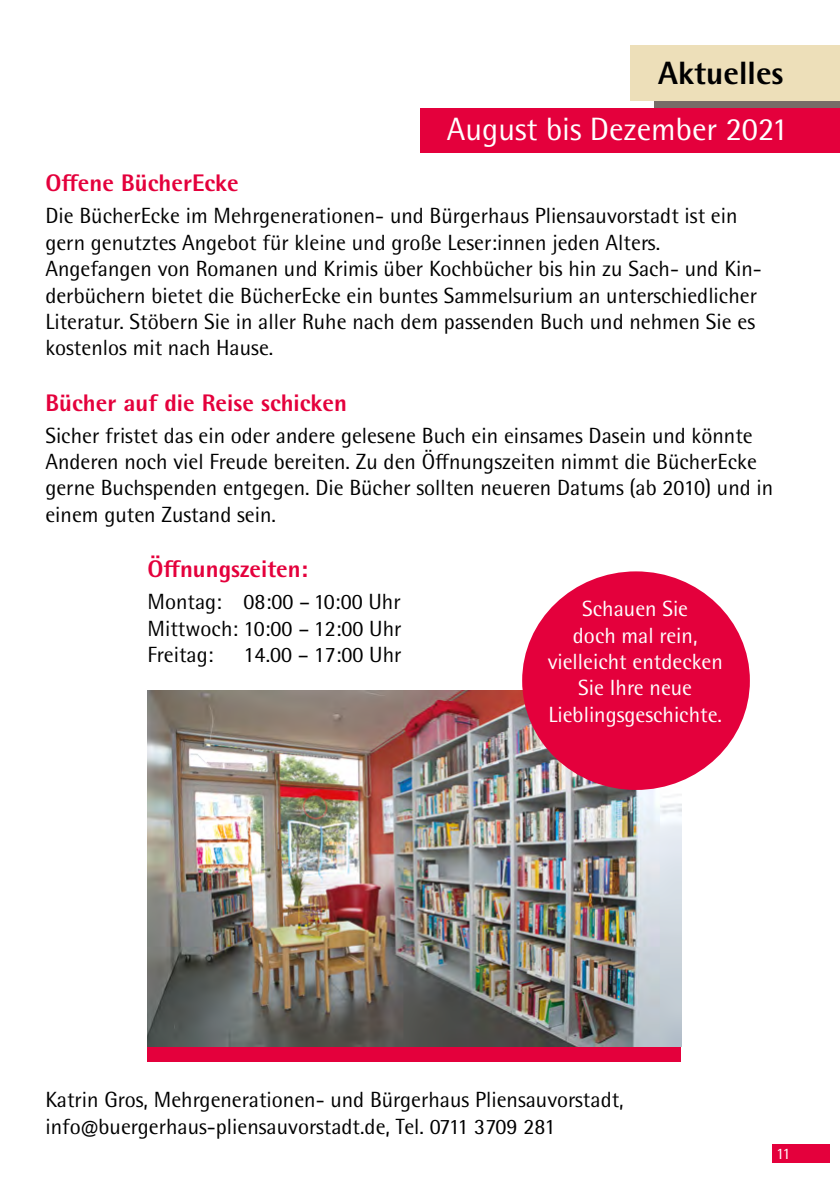
<style>
.page{position:relative;width:840px;height:1191px;background:#fff}
.page>*{position:absolute;margin:0;border:0;box-sizing:border-box;transform-origin:0 0}
.t1{font:32.4px "Rotis Semi Sans Std";color:#fff}
.t2{font:800 32.4px "Rotis Semi Sans Std";color:#000}
.body_1{font:800 24px "Rotis Semi Sans Std";color:#e4003c}
.body_1-2{font:22px/26.4px "Rotis Semi Sans Std";color:#000}
.t3{font:22px/26.4px "Rotis Semi Sans Std";color:#fff;text-align:center}
.t4{font:16px "Rotis Semi Sans Std";color:#fff}
</style>
<div class="page">
<div style="left:771px;top:1143px;width:57px;height:19px;background:#e4003c"></div>
<div style="left:654px;top:101px;width:185px;height:7px;background:#776c67"></div>
<div style="left:630px;top:45px;width:209px;height:56px;background:#eddfb9"></div>
<div style="left:147px;top:690px;width:533px;height:372px;background:#e4003c"></div>
<img style="left:147px;top:690px;width:533px;height:356px">
<div style="left:522px;top:571px;width:227px;height:219px;background:#e4003c;border-radius:50%"></div>
<div style="left:420px;top:108px;width:419px;height:44px;background:#e4003c"></div>
<h1 class="t2" style="left:657px;top:52px;width:127px">Aktuelles</h1>
<h1 class="t1" style="left:446px;top:110px;width:342px">August bis Dezember 2021</h1>
<p class="body_1" style="left:45px;top:168px;width:195px">Offene BücherEcke</p>
<p class="body_1-2" style="left:45px;top:203px;width:717px">Die BücherEcke im Mehrgenerationen- und Bürgerhaus Pliensauvorstadt ist ein gern genutztes Angebot für kleine und große Leser:innen jeden Alters.<br>Angefangen von Romanen und Krimis über Kochbücher bis hin zu Sach- und Kin&shy;derbüchern bietet die BücherEcke ein buntes Sammelsurium an unterschiedlicher Literatur. Stöbern Sie in aller Ruhe nach dem passenden Buch und nehmen Sie es kostenlos mit nach Hause.</p>
<p class="body_1" style="left:45px;top:387px;width:303px">Bücher auf die Reise schicken</p>
<p class="body_1-2" style="left:45px;top:422px;width:729px">Sicher fristet das ein oder andere gelesene Buch ein einsames Dasein und könnte Anderen noch viel Freude bereiten. Zu den Öffnungszeiten nimmt die BücherEcke gerne Buchspenden entgegen. Die Bücher sollten neueren Datums (ab 2010) und in einem guten Zustand sein.</p>
<p class="body_1" style="left:147px;top:554px;width:162px">Öffnungszeiten:</p>
<p class="body_1-2" style="left:147px;top:588px;width:255px;text-align:justify">Montag: 08:00 – 10:00 Uhr Mittwoch: 10:00 – 12:00 Uhr Freitag:</p>
<p class="t3" style="left:547px;top:595px;width:177px">Schauen Sie<br>doch mal rein, vielleicht entdecken<br>Sie Ihre neue<br>Lieblingsgeschichte.</p>
<p class="body_1-2" style="left:243px;top:641px;width:159px">14.00 – 17:00 Uhr</p>
<p class="body_1-2" style="left:45px;top:1086px;width:579px">Katrin Gros, Mehrgenerationen- und Bürgerhaus Pliensauvorstadt, info@buergerhaus-pliensauvorstadt.de, Tel. 0711 3709 281</p>
<p class="t4" style="left:775px;top:1143px;width:16px">11</p>
</div>
